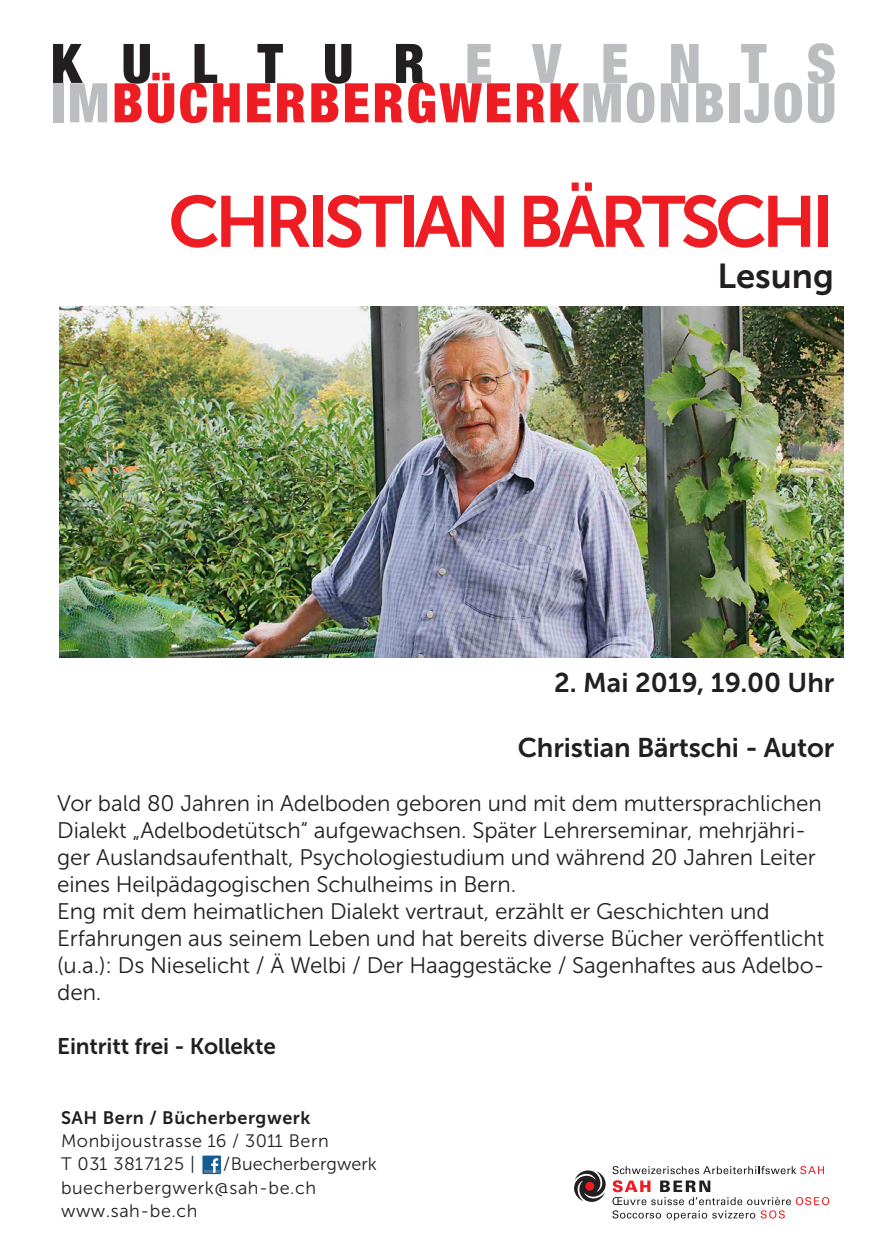
<style>
.page{position:relative;width:893px;height:1259px;background:#fff}
.page>*{position:absolute;margin:0;border:0;box-sizing:border-box;transform-origin:0 0}
.t1{font:72px "Museo Sans 700";letter-spacing:-.07em;color:#ee1d23}
.t2{font:900 condensed 54.6px/39.3px "Helvetica Neue LT Pro";letter-spacing:.05em;color:#bcbdc0}
.t3{font:34.5px "Museo Sans 700";color:#231f20}
.t4{font:27px "Museo Sans 700";letter-spacing:-.005em;color:#231f20}
.t5{font:22.5px/27px "Museo Sans 300";letter-spacing:-.005em;color:#231f20}
.t6{font:22.5px "Museo Sans 700";letter-spacing:-.005em;color:#231f20}
.t7{font:18px/23.4px "Museo Sans 300";letter-spacing:.03em;color:#231f20}
.t8{font:18px "Museo Sans 700";letter-spacing:.03em;color:#231f20}
.s1{color:#231f20}
.s2{color:#ee1d23}
</style>
<div class="page">
<svg style="left:574px;top:1166px;width:255px;height:54px"></svg>
<svg style="left:202px;top:1155px;width:19px;height:19px"></svg>
<svg style="left:204px;top:1158px;width:16px;height:14px"></svg>
<img style="left:59px;top:306px;width:785px;height:351px">
<h2 class="t2" style="left:51px;top:44px;width:787px"><span class="s1">KULTUR</span>EVENTS<br>IM<span class="s2">BÜCHERBERGWERK</span>MONBIJOU</h2>
<h1 class="t1" style="left:168px;top:182px;width:667px">CHRISTIAN BÄRTSCHI</h1>
<h3 class="t3" style="left:718px;top:257px;width:118px">Lesung</h3>
<p class="t4" style="left:554px;top:668px;width:282px">2. Mai 2019, 19.00 Uhr</p>
<p class="t4" style="left:518px;top:733px;width:318px">Christian Bärtschi - Autor</p>
<p class="t5" style="left:57px;top:790px;width:769px">Vor bald 80 Jahren in Adelboden geboren und mit dem muttersprachlichen Dialekt „Adelbodetütsch“ aufgewachsen. Später Lehrerseminar, mehrjähri&shy;ger Auslandsaufenthalt, Psychologiestudium und während 20 Jahren Leiter eines Heilpädagogischen Schulheims in Bern.<br>Eng mit dem heimatlichen Dialekt vertraut, erzählt er Geschichten und Erfahrungen aus seinem Leben und hat bereits diverse Bücher veröffentlicht (u.a.): Ds Nieselicht / Ä Welbi / Der Haaggestäcke / Sagenhaftes aus Adelbo&shy;den.</p>
<p class="t6" style="left:57px;top:1034px;width:220px">Eintritt frei - Kollekte</p>
<p class="t8" style="left:61px;top:1107px;width:251px">SAH Bern / Bücherbergwerk</p>
<p class="t7" style="left:61px;top:1129px;width:269px">Monbijoustrasse 16 / 3011 Bern<br>T 031 381 71 25 |</p>
<p class="t7" style="left:61px;top:1152px;width:317px;text-indent:162px">/Buecherbergwerk buecherbergwerk@sah-be.ch www.sah-be.ch</p>
</div>
